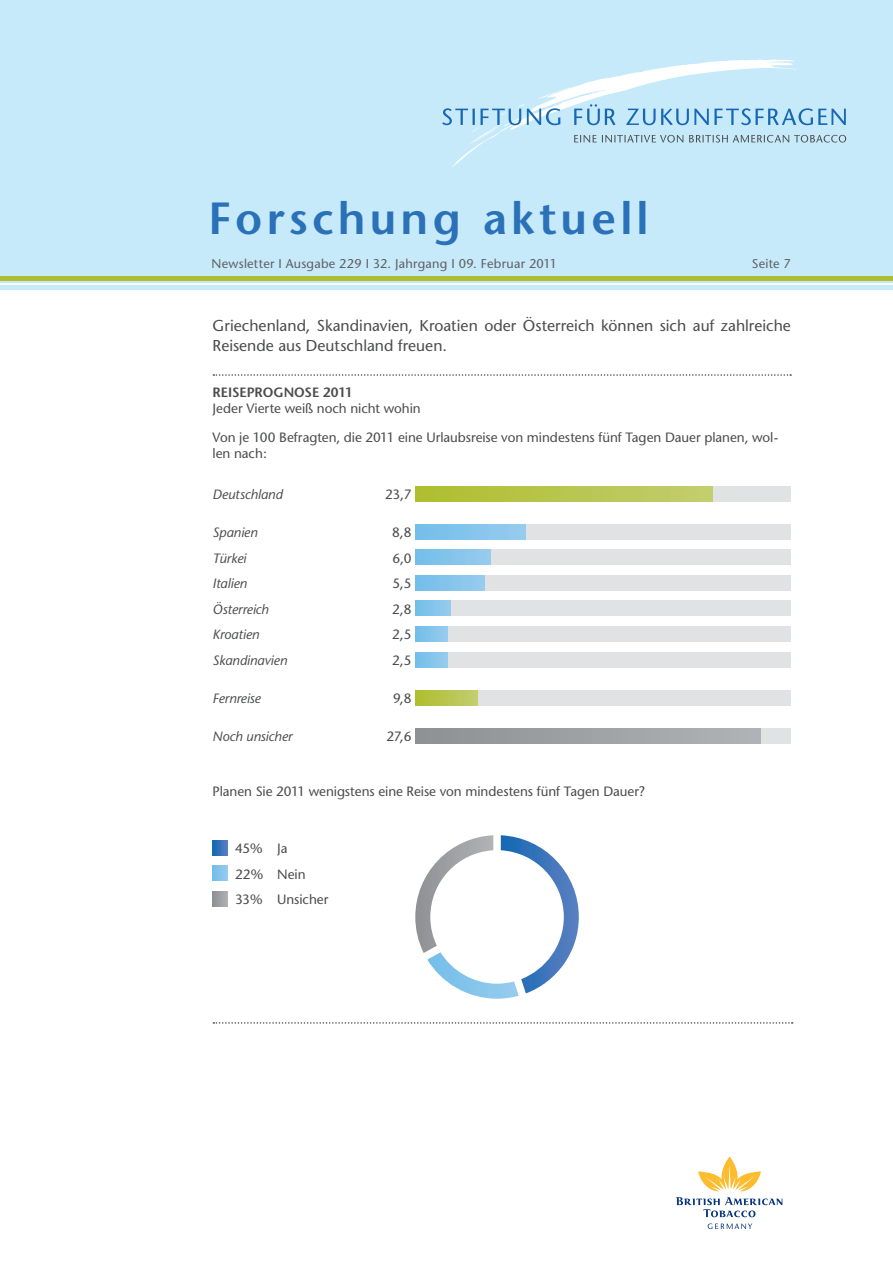
<style>
.page{position:relative;width:893px;height:1263px;background:#fff}
.page>*{position:absolute;margin:0;border:0;box-sizing:border-box;transform-origin:0 0}
.t1{font:600 45px "Stone Sans";letter-spacing:.095em;color:#2a71b8}
.t2{font:15.75px/19.5px "Stone Sans";color:#4b4c4d}
.t3{font:13.5px/25.5px "Stone Sans";letter-spacing:-.005em;color:#4b4c4d}
.t4{font:italic 13.5px "Stone Sans";letter-spacing:-.01em;color:#4b4c4d}
.t5{font:600 13.5px "Stone Sans";letter-spacing:-.01em;color:#4b4c4d}
.t6{font:12.75px "Stone Sans";letter-spacing:.02em;color:#606063}
</style>
<div class="page">
<hr style="left:0;top:285px;width:893px;height:4px;background:#c6eafa">
<div style="left:0;top:0;width:893px;height:283px;background:#c6eafa"></div>
<svg style="left:442px;top:59px;width:404px;height:108px"></svg>
<div style="left:0;top:276px;width:893px;height:5px;background:#aebe30"></div>
<svg style="left:708px;top:1223px;width:44px;height:6px"></svg>
<svg style="left:676px;top:1197px;width:106px;height:20px"></svg>
<svg style="left:698px;top:1157px;width:63px;height:34px"></svg>
<svg style="left:213px;top:374px;width:578px;height:2px"></svg>
<div style="left:416px;top:486px;width:375px;height:15px;background:#e1e2e4"></div>
<svg style="left:416px;top:486px;width:296px;height:15px;background:#b8c54e"></svg>
<div style="left:416px;top:524px;width:375px;height:15px;background:#e1e2e4"></div>
<svg style="left:416px;top:524px;width:110px;height:15px;background:#85c4eb"></svg>
<div style="left:416px;top:550px;width:375px;height:15px;background:#e1e2e4"></div>
<svg style="left:416px;top:550px;width:75px;height:15px"></svg>
<div style="left:416px;top:575px;width:375px;height:15px;background:#e1e2e4"></div>
<svg style="left:416px;top:575px;width:69px;height:15px"></svg>
<div style="left:416px;top:601px;width:375px;height:15px;background:#e1e2e4"></div>
<svg style="left:416px;top:601px;width:35px;height:15px"></svg>
<div style="left:416px;top:626px;width:375px;height:15px;background:#e1e2e4"></div>
<svg style="left:416px;top:626px;width:31px;height:15px"></svg>
<div style="left:416px;top:652px;width:375px;height:15px;background:#e1e2e4"></div>
<svg style="left:416px;top:652px;width:31px;height:15px"></svg>
<div style="left:416px;top:690px;width:375px;height:15px;background:#e1e2e4"></div>
<svg style="left:416px;top:690px;width:61px;height:15px"></svg>
<div style="left:416px;top:728px;width:375px;height:15px;background:#e1e2e4"></div>
<svg style="left:416px;top:728px;width:345px;height:15px;background:#9fa1a4"></svg>
<svg style="left:213px;top:840px;width:15px;height:15px"></svg>
<svg style="left:213px;top:866px;width:15px;height:15px"></svg>
<svg style="left:213px;top:891px;width:15px;height:15px"></svg>
<svg style="left:213px;top:1022px;width:580px;height:2px"></svg>
<svg style="left:415px;top:835px;width:164px;height:164px"></svg>
<h1 class="t1" style="left:208px;top:190px;width:442px">Forschung aktuell</h1>
<p class="t6" style="left:212px;top:256px;width:347px">Newsletter I Ausgabe 229 I 32. Jahrgang I 09. Februar 2011</p>
<p class="t6" style="left:752px;top:256px;width:41px">Seite 7</p>
<p class="t2" style="left:213px;top:316px;width:580px">Griechenland, Skandinavien, Kroatien oder Österreich können sich auf zahlreiche<br>Reisende aus Deutschland freuen.</p>
<p class="t5" style="left:213px;top:384px;width:141px">Reiseprognose 2011</p>
<p class="t3" style="left:213px;top:394px;width:567px;line-height:29px">Jeder Vierte weiß noch nicht wohin<br>Von je 100 Befragten, die 2011 eine Urlaubsreise von mindestens fünf Tagen Dauer planen, wol-</p>
<p class="t3" style="left:213px;top:441px;width:56px">len nach:</p>
<p class="t4" style="left:213px;top:486px;width:72px">Deutschland</p>
<p class="t3" style="left:385px;top:481px;width:28px">23,7</p>
<p class="t4" style="left:213px;top:524px;width:46px">Spanien</p>
<p class="t3" style="left:392px;top:520px;width:21px">8,8</p>
<p class="t4" style="left:213px;top:550px;width:35px">Türkei</p>
<p class="t3" style="left:392px;top:545px;width:20px">6,0</p>
<p class="t4" style="left:213px;top:575px;width:36px">Italien</p>
<p class="t3" style="left:392px;top:571px;width:21px">5,5</p>
<p class="t4" style="left:213px;top:601px;width:58px">Österreich</p>
<p class="t3" style="left:392px;top:596px;width:21px">2,8</p>
<p class="t4" style="left:213px;top:626px;width:48px">Kroatien</p>
<p class="t3" style="left:392px;top:622px;width:21px">2,5</p>
<p class="t4" style="left:213px;top:652px;width:76px">Skandinavien</p>
<p class="t3" style="left:392px;top:647px;width:21px">2,5</p>
<p class="t4" style="left:213px;top:690px;width:50px">Fernreise</p>
<p class="t3" style="left:393px;top:685px;width:20px">9,8</p>
<p class="t4" style="left:213px;top:728px;width:81px">Noch unsicher</p>
<p class="t3" style="left:386px;top:724px;width:26px">27,6</p>
<p class="t3" style="left:213px;top:779px;width:434px">Planen Sie 2011 wenigstens eine Reise von mindestens fünf Tagen Dauer?</p>
<p class="t3" style="left:235px;top:835px;width:95px">45% Ja<br>22% Nein<br>33% Unsicher</p>
</div>
